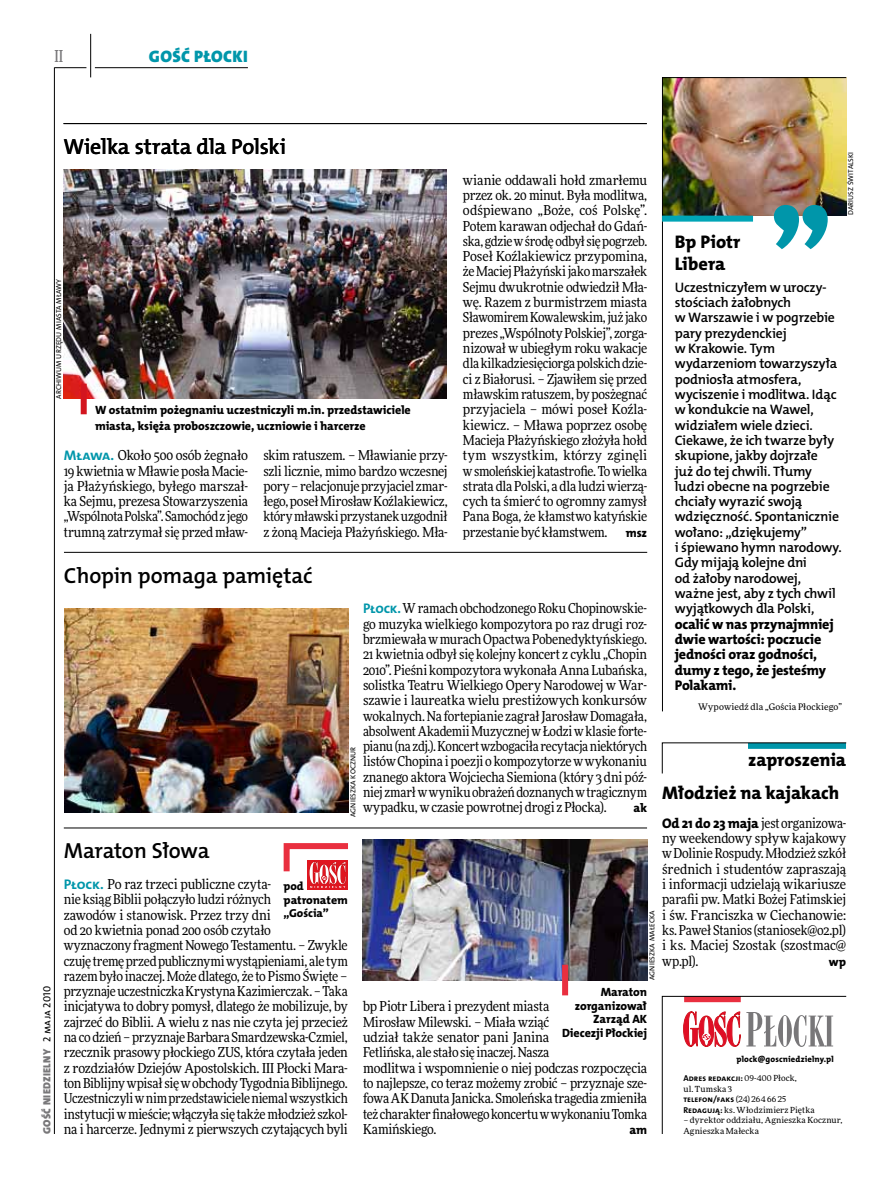
<style>
.page{position:relative;width:893px;height:1191px;background:#fff}
.page>*{position:absolute;margin:0;border:0;box-sizing:border-box;transform-origin:0 0}
.t1{font:21.9px "The Mix HP6 Se Bld";letter-spacing:-.01em;color:#000}
.t2{font:18.3px/21.6px "The Mix HP8 Ex Bld";letter-spacing:-.005em;color:#000}
.t3{font:16.65px "The Mix HP9 Blk";letter-spacing:.02em;color:#0096aa}
.t4{font:500 16.5px "Freeday Narrow";color:#787779;scale:.9 1}
.t5{font:14.1px/15.3px "The Mix HP8 Ex Bld";letter-spacing:-.015em;color:#000}
.t6{font:13.8px/15.3px "The Mix HP6 Se Bld";letter-spacing:-.02em;color:#000}
.t7{font:13.65px/15.3px "Freeday Narrow News";letter-spacing:-.015em;color:#000;text-align:justify}
.t8{font:12.3px "The Mix HP8 Ex Bld";letter-spacing:-.01em;color:#000}
.t9{font:12px/13.5px "The Mix HP8 Ex Bld";letter-spacing:-.005em;color:#000}
.t10{font:11.7px/13.5px "The Mix HP8 Ex Bld";letter-spacing:-.005em;color:#000}
.t11{font:10.5px "The Mix HP9 Blk";letter-spacing:.025em;color:#787779}
.t12{font:9px "Freeday News";letter-spacing:.015em;color:#000}
.t13{font:8.55px "The Mix HP7 Bld";letter-spacing:.005em;color:#000}
.t14{font:8.55px "The Mix HP8 Ex Bld";letter-spacing:.015em;color:#000}
.t15{font:8.4px/10.5px "Freeday News";letter-spacing:.02em;color:#000}
.t16{font:7.2px "The Mix HP5 Plain";letter-spacing:.015em;color:#000}
.s1{font-family:"The Mix HP7 Bld";font-size:13.95px;color:#0096aa}
.s2{font-family:"The Mix HP8 Ex Bld";font-size:13.95px}
.s3{font-family:"The Mix HP5 Plain";color:#000}
.s4{font-family:"Freeday News";font-size:8.4px}
.s5{font-family:"The Mix HP7 Bld";font-size:8.55px}
</style>
<div class="page">
<hr style="left:54px;top:67px;width:1px;height:1067px;background:#000">
<hr style="left:90px;top:34px;width:1px;height:43px;background:#000">
<hr style="left:54px;top:67px;width:32px;height:1px;background:#000">
<hr style="left:95px;top:67px;width:153px;height:1px;background:#000">
<svg style="left:662px;top:996px;width:185px;height:138px"></svg>
<div style="left:308px;top:860px;width:40px;height:30px;background:#df1620"></div>
<svg style="left:283px;top:843px;width:65px;height:45px"></svg>
<svg style="left:662px;top:742px;width:185px;height:32px"></svg>
<hr style="left:64px;top:827px;width:583px;height:1px;background:#000">
<hr style="left:64px;top:552px;width:583px;height:1px;background:#000">
<img style="left:363px;top:839px;width:284px;height:141px">
<svg style="left:662px;top:77px;width:185px;height:635px"></svg>
<div style="left:662px;top:216px;width:91px;height:6px;background:#00a5b6"></div>
<svg style="left:774px;top:205px;width:54px;height:44px"></svg>
<img style="left:64px;top:608px;width:284px;height:204px">
<img style="left:64px;top:169px;width:382px;height:230px">
<div style="left:81px;top:384px;width:6px;height:30px;background:#d3151f"></div>
<hr style="left:64px;top:123px;width:583px;height:1px;background:#000">
<div style="left:562px;top:964px;width:6px;height:31px;background:#e92f3f"></div>
<p class="t4" style="left:54px;top:46px;width:11px">II</p>
<p class="t3" style="left:149px;top:46px;width:100px">GOŚĆ PŁOCKI</p>
<h1 class="t1" style="left:64px;top:132px;width:224px">Wielka strata dla Polski</h1>
<p class="t16" style="left:846px;top:215px;width:65px;rotate:-90deg">dariusz Świtalski</p>
<p class="t7" style="left:463px;top:172px;width:186px">wianie oddawali hołd zmarłemu przez ok. 20 minut. Była modlitwa, odśpiewano „Boże, coś Polskę”.<br>Potem karawan odjechał do Gdań&shy;ska, gdzie w środę odbył się pogrzeb.<br>Poseł Koźlakiewicz przypomina, że Maciej Płażyński jako marszałek Sejmu dwukrotnie odwiedził Mła&shy;wę. Razem z burmistrzem miasta Sławomirem Kowalewskim, już jako prezes „Wspólnoty Polskiej”, zorga&shy;nizował w ubiegłym roku wakacje dla kilkadziesięciorga polskich dzie&shy;ci z Białorusi. – Zjawiłem się przed mławskim ratuszem, by posżegnać przyjaciela – mówi poseł Koźla&shy;kiewicz. – Mława poprzez osobę Macieja Płażyńskiego złożyła hołd tym wszystkim, którzy zginęli w smoleńskiej katastrofie. To wielka strata dla Polski, a dla ludzi wierzą&shy;cych ta śmierć to ogromny zamysł Pana Boga, że kłamstwo katyńskie przestanie być kłamstwem.</p>
<h2 class="t2" style="left:675px;top:231px;width:67px">Bp Piotr<br>Libera</h2>
<p class="t6" style="left:675px;top:279px;width:169px">Uczestniczyłem w uroczy&shy;stościach żałobnych<br>w Warszawie i w pogrzebie pary prezydenckiej<br>w Krakowie. Tym wydarzeniom towarzyszyła podniosła atmosfera, wyciszenie i modlitwa. Idąc w kondukcie na Wawel, widziałem wiele dzieci.<br>Ciekawe, że ich twarze były skupione, jakby dojrzałe<br>już do tej chwili. Tłumy ludzi obecne na pogrzebie chciały wyrazić swoją wdzięczność. Spontanicznie wołano: „dziękujemy”<br>i śpiewano hymn narodowy.<br>Gdy mijają kolejne dni<br>od żałoby narodowej, ważne jest, aby z tych chwil wyjątkowych dla Polski,</p>
<p class="t5" style="left:675px;top:616px;width:160px">ocalić w nas przynajmniej dwie wartości: poczucie jedności oraz godności, dumy z tego, że jesteśmy<br>Polakami.</p>
<p class="t12" style="left:698px;top:701px;width:145px">Wypowiedź dla „Gościa Płockiego”</p>
<p class="t16" style="left:54px;top:399px;width:121px;rotate:-90deg">archiwum U rzędu Miasta Mławy</p>
<p class="t9" style="left:95px;top:403px;width:317px;line-height:15.3px">W ostatnim pożegnaniu uczestniczyli m.in. przedstawiciele miasta, księża proboszczowie, uczniowie i harcerze</p>
<p class="t7" style="left:64px;top:447px;width:186px"><span class="s1">Mława.</span> Około 500 osób żegnało 19 kwietnia w Mławie posła Macie&shy;ja Płażyńskiego, byłego marszał&shy;ka Sejmu, prezesa Stowarzyszenia „Wspólnota Polska”. Samochód z jego trumną zatrzymał się przed mław-</p>
<p class="t7" style="left:263px;top:447px;width:186px">skim ratuszem. – Mławianie przy&shy;szli licznie, mimo bardzo wczesnej pory – relacjonuje przyjaciel zmar&shy;łego, poseł Mirosław Koźlakiewicz, który mławski przystanek uzgodnił z żoną Macieja Płażyńskiego. Mła-</p>
<p class="t8" style="left:626px;top:525px;width:23px">msz</p>
<h1 class="t1" style="left:64px;top:561px;width:250px">Chopin pomaga pamiętać</h1>
<p class="t7" style="left:363px;top:600px;width:286px"><span class="s1">Płock.</span> W ramach obchodzonego Roku Chopinowskie&shy;go muzyka wielkiego kompozytora po raz drugi roz&shy;brzmiewała w murach Opactwa Pobenedyktyńskiego.<br>21 kwietnia odbył się kolejny koncert z cyklu „Chopin 2010”. Pieśni kompozytora wykonała Anna Lubańska, solistka Teatru Wielkiego Opery Narodowej w War&shy;szawie i laureatka wielu prestiżowych konkursów wokalnych. Na fortepianie zagrał Jarosław Domagała, absolwent Akademii Muzycznej w Łodzi w klasie forte&shy;pianu (na zdj.). Koncert wzbogaciła recytacja niektórych listów Chopina i poezji o kompozytorze w wykonaniu znanego aktora Wojciecha Siemiona (który 3 dni póź&shy;niej zmarł w wyniku obrażeń doznanych w tragicznym wypadku, w czasie powrotnej drogi z Płocka).</p>
<p class="t16" style="left:349px;top:817px;width:72px;rotate:-90deg">Agnieszka Kocznur</p>
<h2 class="t2" style="left:748px;top:749px;width:99px">zaproszenia</h2>
<h2 class="t2" style="left:662px;top:782px;width:179px">Młodzież na kajakach</h2>
<p class="t7" style="left:662px;top:815px;width:186px"><span class="s2">Od 21 do 23 maja</span> jest organizowa&shy;ny weekendowy spływ kajakowy w Dolinie Rospudy. Młodzież szkół średnich i studentów zapraszają i informacji udzielają wikariusze parafii pw. Matki Bożej Fatimskiej i św. Franciszka w Ciechanowie: ks. Paweł Stanios (staniosek@o2.pl) i ks. Maciej Szostak (szostmac@ wp.pl).</p>
<p class="t8" style="left:633px;top:800px;width:15px">ak</p>
<h1 class="t1" style="left:64px;top:837px;width:147px">Maraton Słowa</h1>
<p class="t7" style="left:64px;top:876px;width:286px;text-align:left"><span class="s1">Płock.</span> Po raz trzeci publiczne czyta-<br>nie ksiąg Biblii połączyło ludzi różnych<br>zawodów i stanowisk. Przez trzy dni<br>od 20 kwietnia ponad 200 osób czytało<br>wyznaczony fragment Nowego Testamentu. – Zwykle czuję tremę przed publicznymi wystąpieniami, ale tym razem było inaczej. Może dlatego, że to Pismo Święte – przyznaje uczestniczka Krystyna Kazimierczak. – Taka inicjatywa to dobry pomysł, dlatego że mobilizuje, by zajrzeć do Biblii. A wielu z nas nie czyta jej przecież na co dzień – przyznaje Barbara Smardzewska-Czmiel, rzecznik prasowy płockiego ZUS, która czytała jeden z rozdziałów Dziejów Apostolskich. III Płocki Mara&shy;ton Biblijny wpisał się w obchody Tygodnia Biblijnego.<br>Uczestniczyli w nim przedstawiciele niemal wszystkich instytucji w mieście; włączyła się także młodzież szkol&shy;na i harcerze. Jednymi z pierwszych czytających byli</p>
<p class="t10" style="left:284px;top:879px;width:66px">pod patronatem „Gościa”</p>
<p class="t16" style="left:647px;top:980px;width:70px;rotate:-90deg">Agnieszka Małecka</p>
<p class="t8" style="left:829px;top:953px;width:19px">wp</p>
<p class="t11" style="left:40px;top:1134px;width:149px;rotate:-90deg">GOŚĆ NIEDZIELNY <span class="s3">2 maja 2010</span></p>
<p class="t9" style="left:562px;top:985px;width:87px;text-align:right">Maraton zorganizował<br>Zarząd AK<br>Diecezji Płockiej</p>
<p class="t7" style="left:363px;top:998px;width:286px;text-align:left">bp Piotr Libera i prezydent miasta<br>Mirosław Milewski. – Miała wziąć<br>udział także senator pani Janina<br>Fetlińska, ale stało się inaczej. Nasza<br>modlitwa i wspomnienie o niej podczas rozpoczęcia to najlepsze, co teraz możemy zrobić – przyznaje sze&shy;fowa AK Danuta Janicka. Smoleńska tragedia zmieniła też charakter finałowego koncertu w wykonaniu Tomka Kamińskiego.</p>
<p class="t14" style="left:736px;top:1053px;width:99px">plock@goscniedzielny.pl</p>
<p class="t13" style="left:683px;top:1073px;width:115px">Adres redakcji: <span class="s4">09-400 Płock,</span></p>
<p class="t15" style="left:683px;top:1083px;width:50px">ul. Tumska 3</p>
<p class="t13" style="left:683px;top:1094px;width:104px">telefon/faks <span class="s4">(24) 264 66 25</span></p>
<p class="t15" style="left:683px;top:1104px;width:133px"><span class="s5">Redagują:</span> ks. Włodzimierz Piętka</p>
<p class="t15" style="left:683px;top:1115px;width:161px">– dyrektor oddziału, Agnieszka Kocznur,<br>Agnieszka Małecka</p>
<p class="t8" style="left:629px;top:1122px;width:19px">am</p>
</div>
